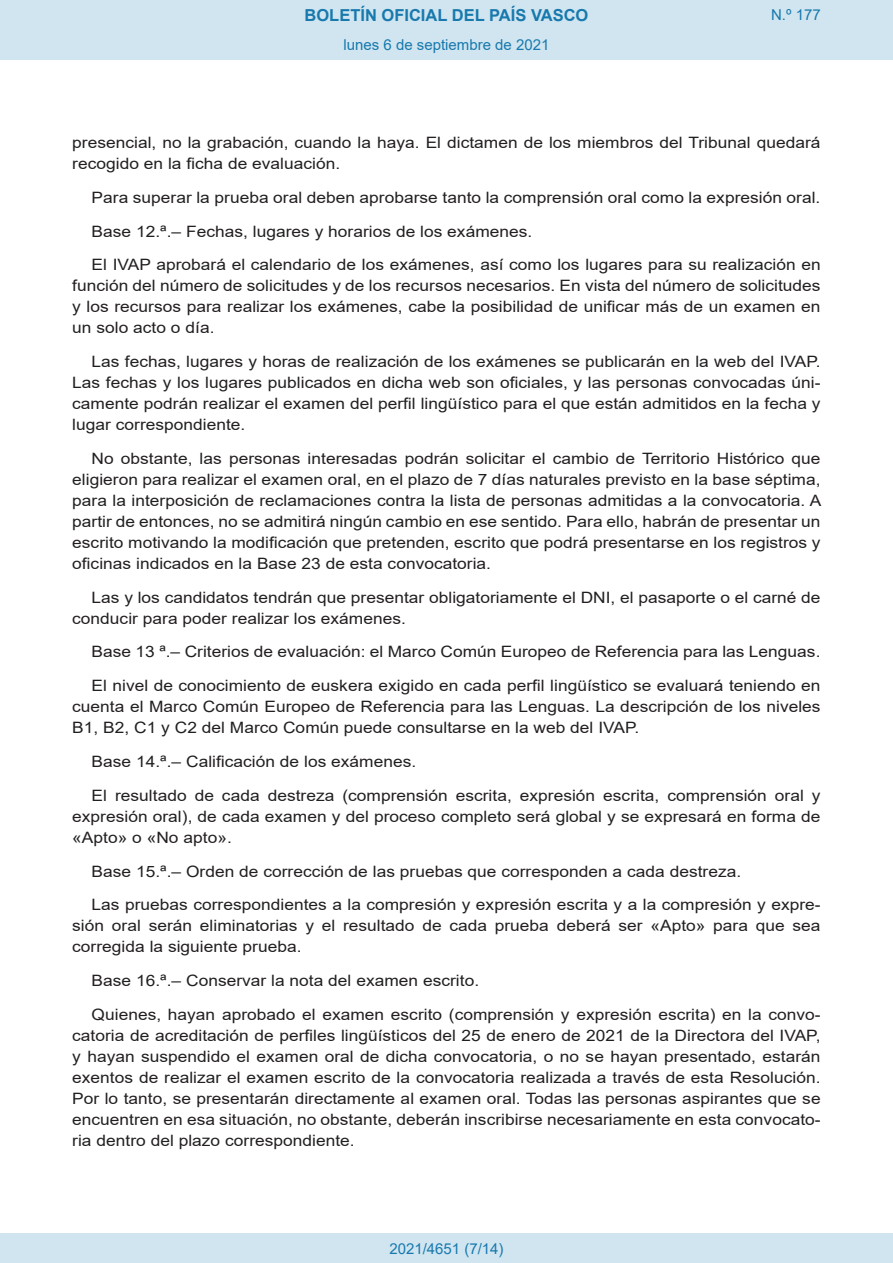
<style>
.page{position:relative;width:893px;height:1263px;background:#fff}
.page>*{position:absolute;margin:0;border:0;box-sizing:border-box;transform-origin:0 0}
.t1{font:700 16.5px "Arial";color:#1879ad}
.BOPVDetalle{font:15.6px/21px "Arial";color:#231f20;text-align:justify;scale:1.11 1}
.Paginacion_Centro{font:15px "Arial";color:#1879ad}
</style>
<div class="page">
<div style="left:0;top:0;width:893px;height:60px;background:#d0e5f0"></div>
<div style="left:0;top:1233px;width:893px;height:30px;background:#d0e5f0"></div>
<p class="t1" style="left:305px;top:3px;width:285px">BOLETÍN OFICIAL DEL PAÍS VASCO</p>
<p class="Paginacion_Centro" style="left:343px;top:35px;width:207px">lunes 6 de septiembre de 2021</p>
<p class="Paginacion_Centro" style="left:771px;top:5px;width:51px">N.º 177</p>
<p class="BOPVDetalle" style="left:72px;top:132px;width:676px">presencial, no la grabación, cuando la haya. El dictamen de los miembros del Tribunal quedará recogido en la ficha de evaluación.</p>
<p class="BOPVDetalle" style="left:92px;top:187px;width:658px">Para superar la prueba oral deben aprobarse tanto la comprensión oral como la expresión oral.</p>
<p class="BOPVDetalle" style="left:92px;top:221px;width:398px">Base 12.ª.– Fechas, lugares y horarios de los exámenes.</p>
<p class="BOPVDetalle" style="left:72px;top:254px;width:676px;text-indent:19px">El IVAP aprobará el calendario de los exámenes, así como los lugares para su realización en función del número de solicitudes y de los recursos necesarios. En vista del número de solicitudes y los recursos para realizar los exámenes, cabe la posibilidad de unificar más de un examen en un solo acto o día.</p>
<p class="BOPVDetalle" style="left:72px;top:351px;width:676px;text-indent:19px">Las fechas, lugares y horas de realización de los exámenes se publicarán en la web del IVAP.<br>Las fechas y los lugares publicados en dicha web son oficiales, y las personas convocadas úni&shy;camente podrán realizar el examen del perfil lingüístico para el que están admitidos en la fecha y lugar correspondiente.</p>
<p class="BOPVDetalle" style="left:72px;top:448px;width:676px;text-indent:19px">No obstante, las personas interesadas podrán solicitar el cambio de Territorio Histórico que eligieron para realizar el examen oral, en el plazo de 7 días naturales previsto en la base séptima, para la interposición de reclamaciones contra la lista de personas admitidas a la convocatoria. A partir de entonces, no se admitirá ningún cambio en ese sentido. Para ello, habrán de presentar un escrito motivando la modificación que pretenden, escrito que podrá presentarse en los registros y oficinas indicados en la Base 23 de esta convocatoria.</p>
<p class="BOPVDetalle" style="left:72px;top:587px;width:676px;text-indent:19px">Las y los candidatos tendrán que presentar obligatoriamente el DNI, el pasaporte o el carné de conducir para poder realizar los exámenes.</p>
<p class="BOPVDetalle" style="left:92px;top:641px;width:658px">Base 13 ª.– Criterios de evaluación: el Marco Común Europeo de Referencia para las Lenguas.</p>
<p class="BOPVDetalle" style="left:72px;top:675px;width:676px;text-indent:19px">El nivel de conocimiento de euskera exigido en cada perfil lingüístico se evaluará teniendo en cuenta el Marco Común Europeo de Referencia para las Lenguas. La descripción de los niveles B1, B2, C1 y C2 del Marco Común puede consultarse en la web del IVAP.</p>
<p class="BOPVDetalle" style="left:92px;top:751px;width:294px">Base 14.ª.– Calificación de los exámenes.</p>
<p class="BOPVDetalle" style="left:72px;top:785px;width:676px;text-indent:19px">El resultado de cada destreza (comprensión escrita, expresión escrita, comprensión oral y expresión oral), de cada examen y del proceso completo será global y se expresará en forma de «Apto» o «No apto».</p>
<p class="BOPVDetalle" style="left:92px;top:860px;width:587px">Base 15.ª.– Orden de corrección de las pruebas que corresponden a cada destreza.</p>
<p class="BOPVDetalle" style="left:72px;top:894px;width:676px;text-indent:19px">Las pruebas correspondientes a la compresión y expresión escrita y a la compresión y expre&shy;sión oral serán eliminatorias y el resultado de cada prueba deberá ser «Apto» para que sea corregida la siguiente prueba.</p>
<p class="BOPVDetalle" style="left:92px;top:970px;width:351px">Base 16.ª.– Conservar la nota del examen escrito.</p>
<p class="BOPVDetalle" style="left:72px;top:1004px;width:676px;text-indent:19px">Quienes, hayan aprobado el examen escrito (comprensión y expresión escrita) en la convo&shy;catoria de acreditación de perfiles lingüísticos del 25 de enero de 2021 de la Directora del IVAP, y hayan suspendido el examen oral de dicha convocatoria, o no se hayan presentado, estarán exentos de realizar el examen escrito de la convocatoria realizada a través de esta Resolución.<br>Por lo tanto, se presentarán directamente al examen oral. Todas las personas aspirantes que se encuentren en esa situación, no obstante, deberán inscribirse necesariamente en esta convocato&shy;ria dentro del plazo correspondiente.</p>
<p class="Paginacion_Centro" style="left:389px;top:1238px;width:116px">2021/4651 (7/14)</p>
</div>
